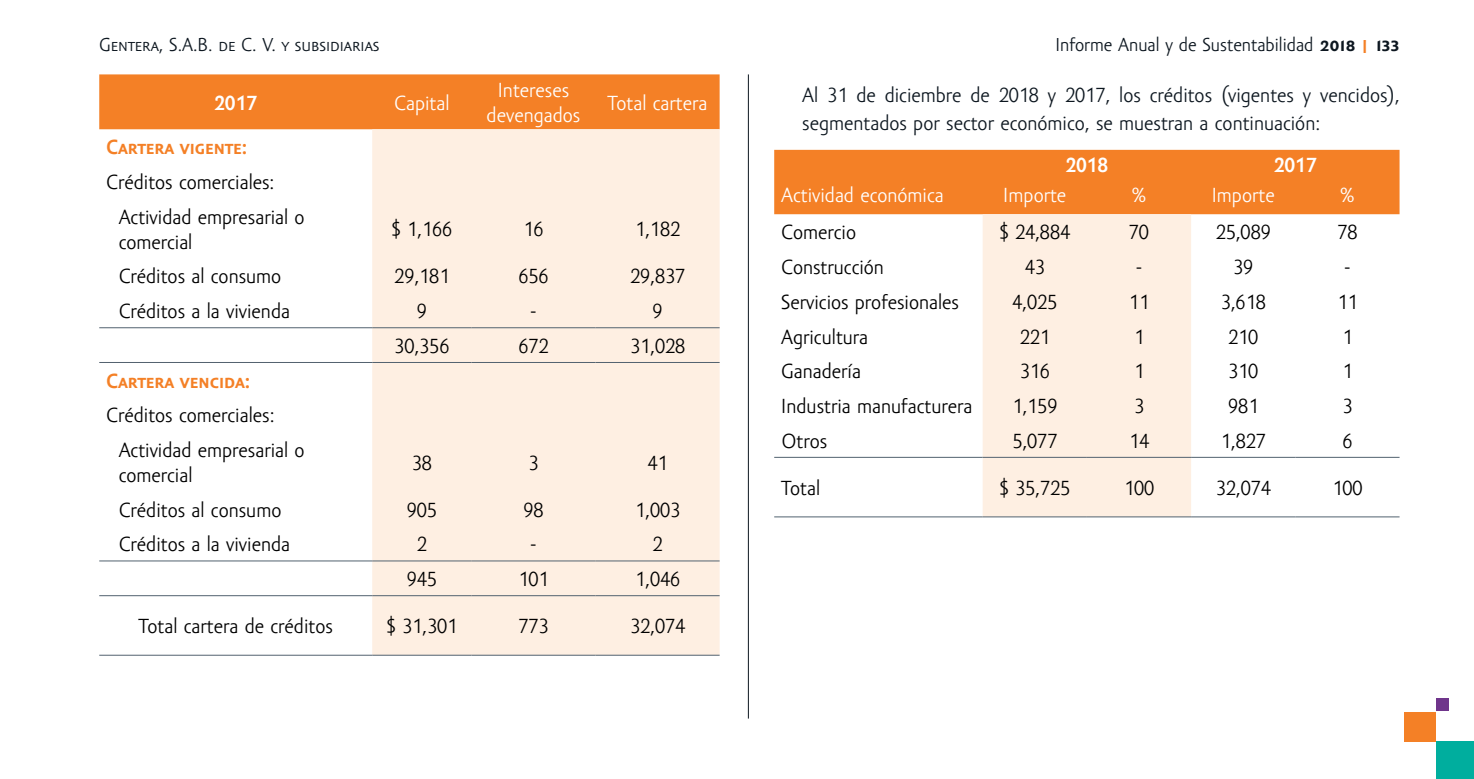
<style>
.page{position:relative;width:1474px;height:779px;background:#fff}
.page>*{position:absolute;margin:0;border:0;box-sizing:border-box;transform-origin:0 0}
.t1{font:21px/25.2px "Amor Sans Pro";color:#000}
.t2{font:21px/28px "Amor Sans Pro";color:#0d1720}
.t3{font:21px/25.2px "Amor Sans Pro";color:#fff;text-align:center}
.t4{font:700 21px "Amor Sans Pro";color:#f48026}
.t5{font:700 21px "Amor Sans Pro";color:#fff}
.t6{font:19.25px "Amor Sans Pro";color:#0d1720}
.s1{font-weight:700;font-size:21.18px}
.s2{font-weight:700;color:#f48026}
</style>
<div class="page">
<div style="left:1435px;top:741px;width:38px;height:38px;background:#00ae9e"></div>
<div style="left:1435px;top:698px;width:13px;height:13px;background:#6f358b"></div>
<div style="left:1404px;top:711px;width:31px;height:30px;background:#f48026"></div>
<div style="left:99px;top:74px;width:620px;height:55px;background:#f48026"></div>
<div style="left:372px;top:129px;width:347px;height:526px;background:#feefe2"></div>
<hr style="left:99px;top:327px;width:273px;height:1px;background:#52626f">
<hr style="left:372px;top:327px;width:99px;height:1px;background:#52626f">
<hr style="left:471px;top:327px;width:124px;height:1px;background:#52626f">
<hr style="left:595px;top:327px;width:124px;height:1px;background:#52626f">
<hr style="left:99px;top:362px;width:273px;height:1px;background:#52626f">
<hr style="left:372px;top:362px;width:99px;height:1px;background:#52626f">
<hr style="left:471px;top:362px;width:124px;height:1px;background:#52626f">
<hr style="left:595px;top:362px;width:124px;height:1px;background:#52626f">
<hr style="left:99px;top:561px;width:273px;height:1px;background:#52626f">
<hr style="left:372px;top:561px;width:99px;height:1px;background:#52626f">
<hr style="left:471px;top:561px;width:124px;height:1px;background:#52626f">
<hr style="left:595px;top:561px;width:124px;height:1px;background:#52626f">
<hr style="left:99px;top:595px;width:273px;height:1px;background:#52626f">
<hr style="left:372px;top:595px;width:99px;height:1px;background:#52626f">
<hr style="left:471px;top:595px;width:124px;height:1px;background:#52626f">
<hr style="left:595px;top:595px;width:124px;height:1px;background:#52626f">
<hr style="left:99px;top:655px;width:273px;height:1px;background:#52626f">
<hr style="left:372px;top:655px;width:99px;height:1px;background:#52626f">
<hr style="left:471px;top:655px;width:124px;height:1px;background:#52626f">
<hr style="left:595px;top:655px;width:124px;height:1px;background:#52626f">
<div style="left:774px;top:150px;width:625px;height:64px;background:#f48026"></div>
<div style="left:982px;top:214px;width:209px;height:302px;background:#feefe2"></div>
<hr style="left:774px;top:457px;width:208px;height:1px;background:#52626f">
<hr style="left:982px;top:457px;width:104px;height:1px;background:#52626f">
<hr style="left:1086px;top:457px;width:105px;height:1px;background:#52626f">
<hr style="left:1191px;top:457px;width:104px;height:1px;background:#52626f">
<hr style="left:1295px;top:457px;width:104px;height:1px;background:#52626f">
<hr style="left:774px;top:516px;width:208px;height:1px;background:#52626f">
<hr style="left:982px;top:516px;width:104px;height:1px;background:#52626f">
<hr style="left:1086px;top:516px;width:105px;height:1px;background:#52626f">
<hr style="left:1191px;top:516px;width:104px;height:1px;background:#52626f">
<hr style="left:1295px;top:516px;width:104px;height:1px;background:#52626f">
<hr style="left:748px;top:74px;width:1px;height:644px;background:#0d1720">
<p class="t6" style="left:99px;top:34px;width:282px">Gentera, S.A.B. de C. V. y subsidiarias</p>
<p class="t6" style="left:1055px;top:34px;width:345px">Informe Anual y de Sustentabilidad <span class="s1">2018</span> <span class="s2">I</span> <span class="s1">133</span></p>
<p class="t5" style="left:214px;top:91px;width:45px">2017</p>
<p class="t3" style="left:394px;top:91px;width:57px">Capital</p>
<p class="t3" style="left:486px;top:78px;width:95px">Intereses devengados</p>
<p class="t3" style="left:607px;top:91px;width:101px">Total cartera</p>
<p class="t4" style="left:106px;top:136px;width:143px">Cartera vigente:</p>
<p class="t1" style="left:106px;top:170px;width:170px">Créditos comerciales:</p>
<p class="t1" style="left:119px;top:205px;width:187px">Actividad empresarial o comercial</p>
<p class="t1" style="left:391px;top:217px;width:62px">$ 1,166</p>
<p class="t1" style="left:523px;top:217px;width:22px">16</p>
<p class="t1" style="left:635px;top:217px;width:47px">1,182</p>
<p class="t1" style="left:119px;top:264px;width:164px">Créditos al consumo</p>
<p class="t1" style="left:394px;top:264px;width:57px">29,181</p>
<p class="t1" style="left:518px;top:264px;width:32px">656</p>
<p class="t1" style="left:630px;top:264px;width:57px">29,837</p>
<p class="t1" style="left:119px;top:299px;width:173px">Créditos a la vivienda</p>
<p class="t1" style="left:417px;top:299px;width:12px">9</p>
<p class="t1" style="left:530px;top:299px;width:7px">-</p>
<p class="t1" style="left:652px;top:299px;width:12px">9</p>
<p class="t1" style="left:394px;top:334px;width:57px">30,356</p>
<p class="t1" style="left:518px;top:334px;width:32px">672</p>
<p class="t1" style="left:630px;top:334px;width:57px">31,028</p>
<p class="t4" style="left:106px;top:369px;width:146px">Cartera vencida:</p>
<p class="t1" style="left:106px;top:403px;width:170px">Créditos comerciales:</p>
<p class="t1" style="left:119px;top:438px;width:187px">Actividad empresarial o comercial</p>
<p class="t2" style="left:802px;top:82px;width:599px">Al 31 de diciembre de 2018 y 2017, los créditos (vigentes y vencidos), segmentados por sector económico, se muestran a continuación:</p>
<p class="t5" style="left:1065px;top:154px;width:45px">2018</p>
<p class="t5" style="left:1273px;top:154px;width:45px">2017</p>
<p class="t3" style="left:781px;top:183px;width:164px">Actividad económica</p>
<p class="t3" style="left:1003px;top:183px;width:64px">Importe</p>
<p class="t3" style="left:1131px;top:183px;width:16px">%</p>
<p class="t3" style="left:1211px;top:183px;width:64px">Importe</p>
<p class="t3" style="left:1340px;top:183px;width:16px">%</p>
<p class="t1" style="left:781px;top:220px;width:76px">Comercio</p>
<p class="t1" style="left:999px;top:220px;width:72px">$ 24,884</p>
<p class="t1" style="left:1128px;top:220px;width:22px">70</p>
<p class="t1" style="left:1215px;top:220px;width:57px">25,089</p>
<p class="t1" style="left:1337px;top:220px;width:22px">78</p>
<p class="t1" style="left:781px;top:255px;width:104px">Construcción</p>
<p class="t1" style="left:1024px;top:255px;width:22px">43</p>
<p class="t1" style="left:1136px;top:255px;width:7px">-</p>
<p class="t1" style="left:1233px;top:255px;width:22px">39</p>
<p class="t1" style="left:1344px;top:255px;width:7px">-</p>
<p class="t1" style="left:781px;top:290px;width:179px">Servicios profesionales</p>
<p class="t1" style="left:1012px;top:290px;width:47px">4,025</p>
<p class="t1" style="left:1128px;top:290px;width:22px">11</p>
<p class="t1" style="left:1220px;top:290px;width:47px">3,618</p>
<p class="t1" style="left:1337px;top:290px;width:22px">11</p>
<p class="t1" style="left:781px;top:325px;width:88px">Agricultura</p>
<p class="t1" style="left:1019px;top:325px;width:32px">221</p>
<p class="t1" style="left:1134px;top:325px;width:12px">1</p>
<p class="t1" style="left:1228px;top:325px;width:32px">210</p>
<p class="t1" style="left:1342px;top:325px;width:12px">1</p>
<p class="t1" style="left:781px;top:359px;width:81px">Ganadería</p>
<p class="t1" style="left:1019px;top:359px;width:32px">316</p>
<p class="t1" style="left:1134px;top:359px;width:12px">1</p>
<p class="t1" style="left:1228px;top:359px;width:32px">310</p>
<p class="t1" style="left:1342px;top:359px;width:12px">1</p>
<p class="t1" style="left:781px;top:394px;width:193px">Industria manufacturera</p>
<p class="t1" style="left:1012px;top:394px;width:47px">1,159</p>
<p class="t1" style="left:1134px;top:394px;width:12px">3</p>
<p class="t1" style="left:1228px;top:394px;width:32px">981</p>
<p class="t1" style="left:1342px;top:394px;width:12px">3</p>
<p class="t1" style="left:781px;top:429px;width:47px">Otros</p>
<p class="t1" style="left:1012px;top:429px;width:47px">5,077</p>
<p class="t1" style="left:1129px;top:429px;width:22px">14</p>
<p class="t1" style="left:1220px;top:429px;width:47px">1,827</p>
<p class="t1" style="left:1342px;top:429px;width:12px">6</p>
<p class="t1" style="left:781px;top:476px;width:40px">Total</p>
<p class="t1" style="left:999px;top:476px;width:72px">$ 35,725</p>
<p class="t1" style="left:1124px;top:476px;width:32px">100</p>
<p class="t1" style="left:1215px;top:476px;width:57px">32,074</p>
<p class="t1" style="left:1332px;top:476px;width:32px">100</p>
<p class="t1" style="left:412px;top:451px;width:22px">38</p>
<p class="t1" style="left:528px;top:451px;width:12px">3</p>
<p class="t1" style="left:647px;top:451px;width:22px">41</p>
<p class="t1" style="left:119px;top:498px;width:164px">Créditos al consumo</p>
<p class="t1" style="left:407px;top:498px;width:32px">905</p>
<p class="t1" style="left:523px;top:498px;width:22px">98</p>
<p class="t1" style="left:635px;top:498px;width:47px">1,003</p>
<p class="t1" style="left:119px;top:532px;width:173px">Créditos a la vivienda</p>
<p class="t1" style="left:417px;top:532px;width:12px">2</p>
<p class="t1" style="left:530px;top:532px;width:7px">-</p>
<p class="t1" style="left:652px;top:532px;width:12px">2</p>
<p class="t1" style="left:407px;top:567px;width:32px">945</p>
<p class="t1" style="left:518px;top:567px;width:32px">101</p>
<p class="t1" style="left:635px;top:567px;width:47px">1,046</p>
<p class="t1" style="left:139px;top:614px;width:196px">Total cartera de créditos</p>
<p class="t1" style="left:386px;top:614px;width:72px">$ 31,301</p>
<p class="t1" style="left:518px;top:614px;width:32px">773</p>
<p class="t1" style="left:630px;top:614px;width:57px">32,074</p>
</div>
